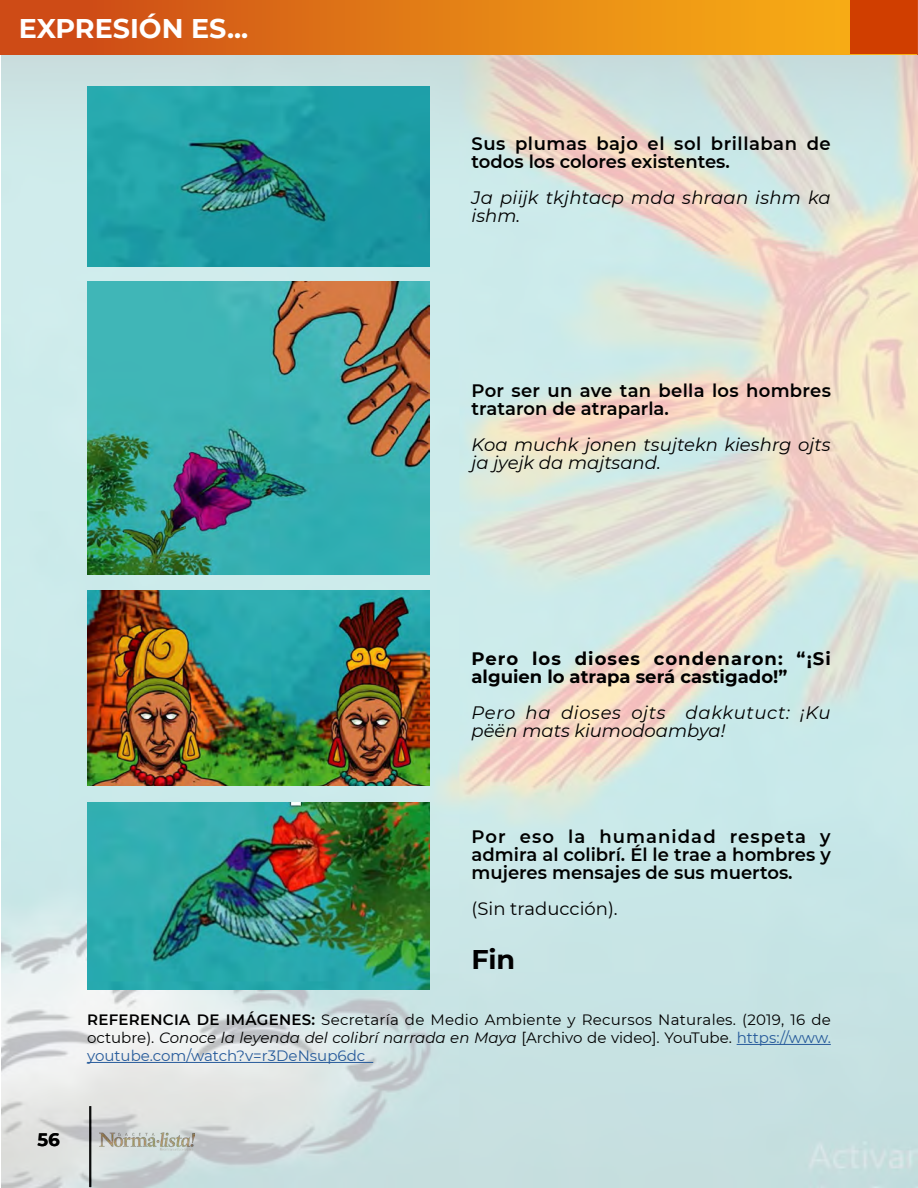
<style>
.page{position:relative;width:918px;height:1188px;background:#fff}
.page>*{position:absolute;margin:0;border:0;box-sizing:border-box;transform-origin:0 0}
.t1{font:700 27px "Montserrat";color:#fff}
.t2{font:700 27px "Montserrat";color:#000}
.t3{font:600 18px/18px "Montserrat";color:#000}
.t4{font:italic 18px/18px "Montserrat";letter-spacing:.005em;color:#000}
.t5{font:700 18px/18px "Montserrat";color:#000}
.t6{font:600 18px/18px "Montserrat";letter-spacing:.025em;color:#000}
.t7{font:italic 18px/18px "Montserrat";letter-spacing:.025em;color:#000}
.t8{font:18px "Montserrat";color:#000}
.t9{font:15px/18px "Montserrat";color:#000;text-align:justify}
.s1{font-weight:600}
.s2{font-style:italic}
.s3{color:#275b9b}
</style>
<div class="page">
<img style="left:1px;top:54px;width:917px;height:1134px">
<div style="left:0;top:0;width:917px;height:54px;background:linear-gradient(to right,#cb4517,#fcb915)"></div>
<div style="left:850px;top:0;width:67px;height:54px;background:#d03e00"></div>
<hr style="left:917px;top:0;width:1px;height:54px;background:#ce4b16">
<img style="left:87px;top:86px;width:342px;height:180px">
<img style="left:87px;top:802px;width:342px;height:188px">
<img style="left:87px;top:281px;width:342px;height:293px">
<img style="left:87px;top:591px;width:342px;height:195px">
<hr style="left:89px;top:1106px;width:2px;height:81px;background:#000">
<hr style="left:737px;top:1044px;width:94px;height:1px;background:#275b9b">
<hr style="left:87px;top:1062px;width:286px;height:1px;background:#275b9b">
<h1 class="t1" style="left:19px;top:9px;width:231px">EXPRESIÓN ES...</h1>
<p class="t6" style="left:472px;top:134px;width:361px">Sus plumas bajo el sol brillaban de todos los colores existentes.</p>
<p class="t4" style="left:472px;top:188px;width:361px">Ja piijk tkjhtacp mda shraan ishm ka ishm.</p>
<p class="t3" style="left:472px;top:381px;width:361px">Por ser un ave tan bella los hombres trataron de atraparla.</p>
<p class="t4" style="left:472px;top:435px;width:361px">Koa muchk jonen tsujtekn kieshrg ojts ja jyejk da majtsand.</p>
<p class="t5" style="left:472px;top:649px;width:361px">Pero los dioses condenaron: “¡Si alguien lo atrapa será castigado!”</p>
<p class="t7" style="left:472px;top:703px;width:361px">Pero ha dioses ojts dakkutuct: ¡Ku pëën mats kiumodoambya!</p>
<p class="t3" style="left:472px;top:827px;width:361px;text-align:justify">Por eso la humanidad respeta y admira al colibrí. Él le trae a hombres y mujeres mensajes de sus muertos.</p>
<p class="t8" style="left:472px;top:897px;width:148px">(Sin traducción).</p>
<h1 class="t2" style="left:472px;top:940px;width:45px">Fin</h1>
<p class="t9" style="left:87px;top:1010px;width:745px"><span class="s1">REFERENCIA DE IMÁGENES:</span> Secretaría de Medio Ambiente y Recursos Naturales. (2019, 16 de octubre). <span class="s2">Conoce la leyenda del colibrí narrada en Maya</span> [Archivo de video]. YouTube. <span class="s3">https://www. youtube.com/watch?v=r3DeNsup6dc</span></p>
<p class="t5" style="left:38px;top:1130px;width:24px">56</p>
</div>
